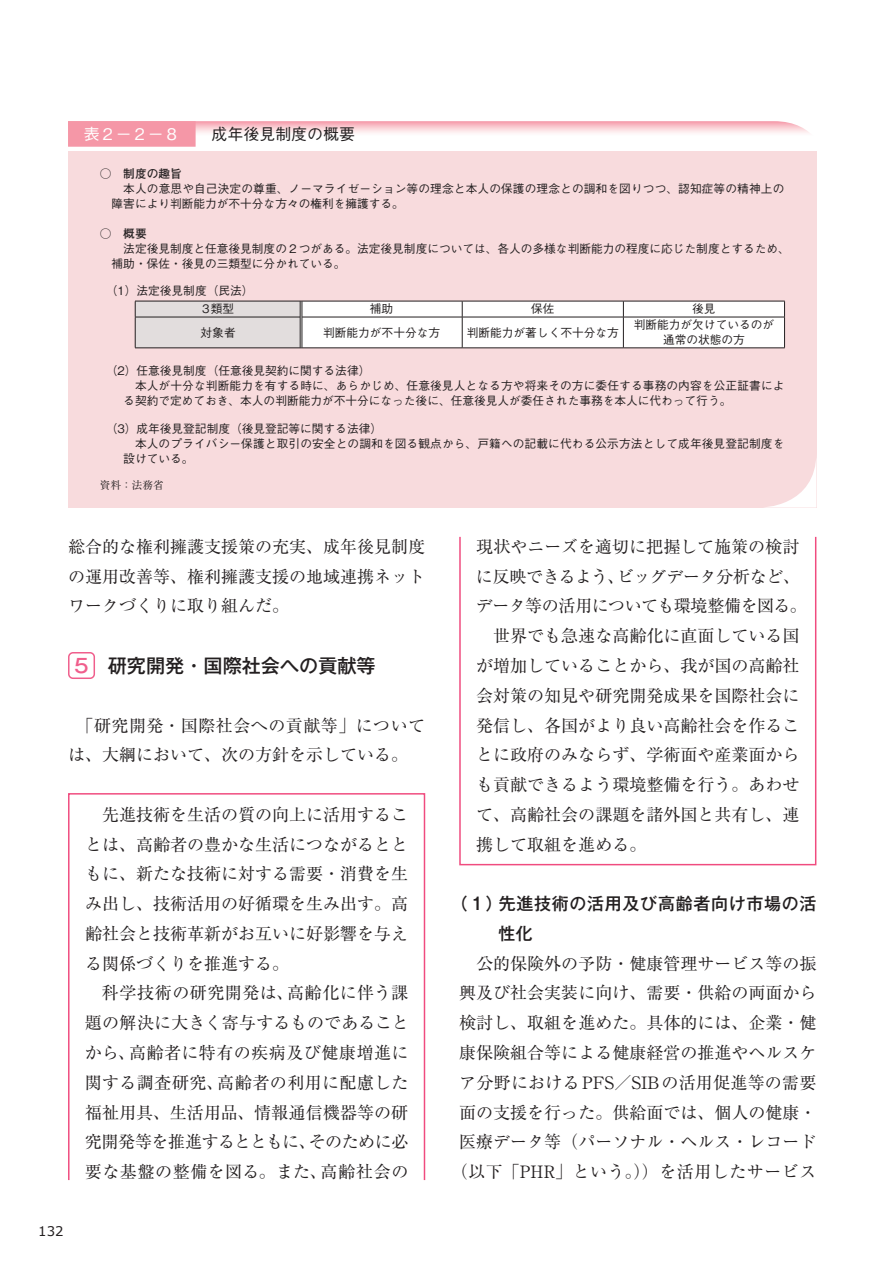
<style>
.page{position:relative;width:893px;height:1263px;background:#fff}
.page>*{position:absolute;margin:0;border:0;box-sizing:border-box;transform-origin:0 0}
.t1{font:500 19.2px "Gothic MB101 Pr 6 N";color:#231f20}
.t2{font:16.95px/29.7px "Ryumin Pr 6 N";color:#231f20;text-align:justify}
.t3{font:16.95px "Ryumin Pr 6 N";letter-spacing:-.03em;color:#231f20}
.t4{font:500 16.95px/29.7px "Gothic MB101 Pr 6 N";letter-spacing:.04em;color:#231f20}
.t5{font:500 15.9px "Gothic BBB Pr 6 N";color:#231f20}
.t6{font:13.35px "Verdana";color:#231f20}
.t7{font:500 11.7px/14.9px "Gothic BBB Pr 6 N";color:#231f20}
.t8{font:700 11.7px "Futo Go B101 Pr 6 N";color:#231f20}
.t9{font:10.65px "Ryumin Pr 6 N";color:#231f20}
.s1{color:#fff}
.s2{color:#f05e8c}
</style>
<div class="page">
<div style="left:68px;top:652px;width:27px;height:27px;border:1px solid #f05e8c;border-radius:4px"></div>
<div style="left:68px;top:793px;width:357px;height:388px;border:1px solid #f04c7f"></div>
<div style="left:459px;top:536px;width:357px;height:329px;border:1px solid #f04c7f"></div>
<div style="left:68px;top:151px;width:748px;height:339px;background:#f8dbdd"></div>
<div style="left:68px;top:490px;width:748px;height:17px;background:#f8dbdd"></div>
<svg style="left:196px;top:121px;width:613px;height:12px;background:#f9cbd1"></svg>
<div style="left:68px;top:121px;width:128px;height:26px;background:#f597a7"></div>
<hr style="left:301px;top:348px;width:161px;height:1px;background:#231f20">
<hr style="left:462px;top:348px;width:161px;height:1px;background:#231f20">
<hr style="left:623px;top:348px;width:162px;height:1px;background:#231f20">
<hr style="left:135px;top:348px;width:166px;height:1px;background:#231f20">
<svg style="left:135px;top:301px;width:650px;height:47px;background:#eceaea"></svg>
<hr style="left:300px;top:317px;width:1px;height:31px;background:#231f20">
<hr style="left:302px;top:317px;width:1px;height:31px;background:#231f20">
<hr style="left:462px;top:317px;width:1px;height:31px;background:#231f20">
<hr style="left:623px;top:317px;width:1px;height:31px;background:#231f20">
<svg style="left:769px;top:462px;width:47px;height:45px"></svg>
<p class="t5" style="left:84px;top:121px;width:273px"><span class="s1">表2－2－8</span> 　成年後見制度の概要</p>
<p class="t8" style="left:100px;top:164px;width:83px">○　制度の趣旨</p>
<p class="t7" style="left:112px;top:181px;width:674px;text-indent:12px">本人の意思や自己決定の尊重、ノーマライゼーション等の理念と本人の保護の理念との調和を図りつつ、認知症等の精神上の障害により判断能力が不十分な方々の権利を擁護する。</p>
<p class="t8" style="left:100px;top:224px;width:48px">○　概要</p>
<p class="t7" style="left:112px;top:240px;width:680px;text-indent:12px">法定後見制度と任意後見制度の2つがある。法定後見制度については、各人の多様な判断能力の程度に応じた制度とするため、補助・保佐・後見の三類型に分かれている。</p>
<p class="t7" style="left:202px;top:281px;width:53px;line-height:18.3px;text-indent:-96px">（1）法定後見制度（民法）<br>3類型</p>
<p class="t7" style="left:370px;top:301px;width:25px">補助</p>
<p class="t7" style="left:531px;top:301px;width:25px">保佐</p>
<p class="t7" style="left:692px;top:301px;width:25px">後見</p>
<p class="t7" style="left:201px;top:324px;width:37px">対象者</p>
<p class="t7" style="left:323px;top:324px;width:118px">判断能力が不十分な方</p>
<p class="t7" style="left:467px;top:324px;width:154px">判断能力が著しく不十分な方</p>
<p class="t7" style="left:634px;top:317px;width:142px;text-align:center">判断能力が欠けているのが通常の状態の方</p>
<p class="t7" style="left:106px;top:363px;width:266px">（2）任意後見制度（任意後見契約に関する法律）</p>
<p class="t7" style="left:135px;top:378px;width:651px">本人が十分な判断能力を有する時に、あらかじめ、任意後見人となる方や将来その方に委任する事務の内容を公正証書によ</p>
<p class="t7" style="left:123px;top:393px;width:610px">る契約で定めておき、本人の判断能力が不十分になった後に、任意後見人が委任された事務を本人に代わって行う。</p>
<p class="t7" style="left:106px;top:420px;width:278px">（3）成年後見登記制度（後見登記等に関する法律）</p>
<p class="t7" style="left:135px;top:435px;width:651px">本人のプライバシー保護と取引の安全との調和を図る観点から、戸籍への記載に代わる公示方法として成年後見登記制度を</p>
<p class="t7" style="left:123px;top:450px;width:72px">設けている。</p>
<p class="t9" style="left:100px;top:477px;width:65px">資料：法務省</p>
<p class="t2" style="left:68px;top:531px;width:359px">総合的な権利擁護支援策の充実、成年後見制度の運用改善等、権利擁護支援の地域連携ネットワークづくりに取り組んだ。</p>
<p class="t1" style="left:74px;top:649px;width:303px"><span class="s2">5</span>　研究開発・国際社会への貢献等</p>
<p class="t2" style="left:68px;top:709px;width:359px;text-indent:9px">「研究開発・国際社会への貢献等」については、大綱において、次の方針を示している。</p>
<p class="t6" style="left:38px;top:1222px;width:27px">132</p>
<p class="t2" style="left:85px;top:799px;width:325px;text-indent:17px">先進技術を生活の質の向上に活用することは、高齢者の豊かな生活につながるとともに、新たな技術に対する需要・消費を生み出し、技術活用の好循環を生み出す。高齢社会と技術革新がお互いに好影響を与える関係づくりを推進する。</p>
<p class="t2" style="left:85px;top:977px;width:325px;text-indent:17px">科学技術の研究開発は、高齢化に伴う課題の解決に大きく寄与するものであることから、高齢者に特有の疾病及び健康増進に関する調査研究、高齢者の利用に配慮した福祉用具、生活用品、情報通信機器等の研究開発等を推進するとともに、そのために必要な基盤の整備を図る。また、高齢社会の</p>
<p class="t2" style="left:476px;top:531px;width:325px">現状やニーズを適切に把握して施策の検討</p>
<p class="t3" style="left:476px;top:563px;width:326px">に反映できるよう、ビッグデータ分析など、</p>
<p class="t3" style="left:476px;top:593px;width:332px">データ等の活用についても環境整備を図る。</p>
<p class="t2" style="left:493px;top:620px;width:308px">世界でも急速な高齢化に直面している国</p>
<p class="t2" style="left:476px;top:650px;width:325px">が増加していることから、我が国の高齢社</p>
<p class="t2" style="left:476px;top:680px;width:325px">会対策の知見や研究開発成果を国際社会に</p>
<p class="t2" style="left:476px;top:709px;width:325px">発信し、各国がより良い高齢社会を作るこ</p>
<p class="t2" style="left:476px;top:739px;width:325px">とに政府のみならず、学術面や産業面から</p>
<p class="t2" style="left:476px;top:769px;width:325px">も貢献できるよう環境整備を行う。あわせ</p>
<p class="t2" style="left:476px;top:799px;width:325px">て、高齢社会の課題を諸外国と共有し、連</p>
<p class="t2" style="left:476px;top:828px;width:172px">携して取組を進める。</p>
<p class="t4" style="left:499px;top:888px;width:319px;text-indent:-48px">（1）先進技術の活用及び高齢者向け市場の活性化</p>
<p class="t2" style="left:451px;top:947px;width:367px;text-align:right">公的保険外の予防・健康管理サービス等の振<br>興及び社会実装に向け、需要・供給の両面から検討し、取組を進めた。具体的には、企業・健康保険組合等による健康経営の推進やヘルスケア分野におけるPFS／SIBの活用促進等の需要面の支援を行った。供給面では、個人の健康・医療データ等（パーソナル・ヘルス・レコード（以下「PHR」という。））を活用したサービス</p>
</div>
